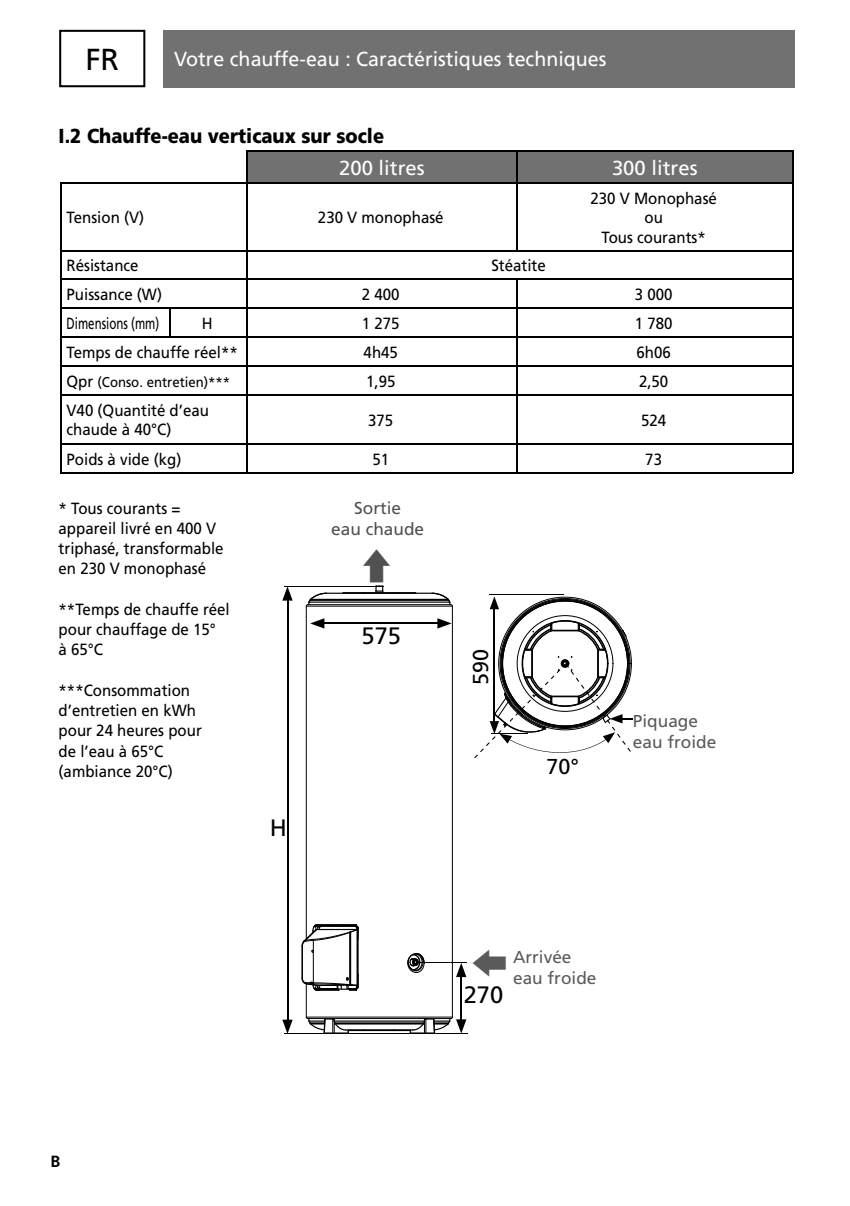
<style>
.page{position:relative;width:850px;height:1206px;background:#fff}
.page>*{position:absolute;margin:0;border:0;box-sizing:border-box;transform-origin:0 0}
.t1{font:30.38px "Frutiger LT Std";color:#000}
.t2{font:23.62px "Frutiger LT Std";color:#000}
.t3{font:21.6px "Frutiger LT Std";color:#000}
.t4{font:20.25px "Frutiger LT Std";color:#fff}
.t5{font:900 20.25px "Frutiger LT Std";color:#000;scale:.9 1}
.t6{font:20.25px "Frutiger";color:#fff}
.t7{font:17.32px/20.7px "Frutiger LT Std";color:#5a5a5a}
.t8{font:17.32px/20.7px "Frutiger LT Std";color:#515151;text-align:center}
.t9{font:16.2px/19.3px "Frutiger";color:#000;text-align:center;scale:.93 1}
.t10{font:16.2px/20.2px "Frutiger LT Std";color:#000;scale:.93 1}
.t11{font:16.2px "Frutiger";color:#000;scale:.71 1}
.t12{font:700 16.2px "Frutiger LT Std";color:#000}
.t13{font:14.17px "Frutiger";color:#000;scale:.93 1}
.s1{font-size:16.2px}
</style>
<div class="page">
<svg style="left:59px;top:30px;width:86px;height:57px"></svg>
<div style="left:247px;top:151px;width:545px;height:31px;background:#717171"></div>
<hr style="left:60px;top:182px;width:110px;height:1px;background:#000">
<hr style="left:60px;top:183px;width:1px;height:67px;background:#000">
<hr style="left:170px;top:182px;width:77px;height:1px;background:#000">
<hr style="left:247px;top:279px;width:270px;height:1px;background:#000">
<hr style="left:517px;top:279px;width:276px;height:1px;background:#000">
<hr style="left:169px;top:308px;width:348px;height:1px;background:#000">
<hr style="left:517px;top:308px;width:276px;height:1px;background:#000">
<hr style="left:170px;top:336px;width:347px;height:1px;background:#000">
<hr style="left:517px;top:336px;width:276px;height:1px;background:#000">
<hr style="left:60px;top:365px;width:110px;height:1px;background:#000">
<hr style="left:170px;top:365px;width:347px;height:1px;background:#000">
<hr style="left:517px;top:365px;width:276px;height:1px;background:#000">
<svg style="left:516px;top:280px;width:1px;height:114px"></svg>
<svg style="left:792px;top:251px;width:1px;height:143px"></svg>
<hr style="left:60px;top:394px;width:110px;height:1px;background:#000">
<hr style="left:60px;top:395px;width:1px;height:48px;background:#000">
<hr style="left:170px;top:394px;width:347px;height:1px;background:#000">
<hr style="left:246px;top:395px;width:1px;height:48px;background:#000">
<hr style="left:517px;top:394px;width:276px;height:1px;background:#000">
<hr style="left:516px;top:395px;width:1px;height:48px;background:#000">
<hr style="left:792px;top:395px;width:1px;height:48px;background:#000">
<hr style="left:60px;top:443px;width:110px;height:1px;background:#000">
<svg style="left:60px;top:444px;width:1px;height:28px"></svg>
<hr style="left:170px;top:443px;width:347px;height:1px;background:#000">
<svg style="left:246px;top:444px;width:1px;height:28px"></svg>
<hr style="left:517px;top:443px;width:276px;height:1px;background:#000">
<svg style="left:516px;top:444px;width:1px;height:28px"></svg>
<svg style="left:792px;top:444px;width:1px;height:28px"></svg>
<hr style="left:60px;top:472px;width:733px;height:1px;background:#000">
<hr style="left:246px;top:150px;width:271px;height:1px;background:#000">
<hr style="left:246px;top:151px;width:1px;height:31px;background:#000">
<hr style="left:517px;top:150px;width:276px;height:1px;background:#000">
<hr style="left:516px;top:151px;width:1px;height:31px;background:#000">
<hr style="left:792px;top:151px;width:1px;height:31px;background:#000">
<hr style="left:247px;top:182px;width:270px;height:1px;background:#000">
<hr style="left:246px;top:183px;width:1px;height:67px;background:#000">
<hr style="left:517px;top:182px;width:276px;height:1px;background:#000">
<hr style="left:516px;top:183px;width:1px;height:67px;background:#000">
<hr style="left:792px;top:183px;width:1px;height:67px;background:#000">
<hr style="left:247px;top:250px;width:546px;height:1px;background:#000">
<hr style="left:61px;top:308px;width:108px;height:1px;background:#000">
<svg style="left:169px;top:309px;width:1px;height:27px"></svg>
<hr style="left:60px;top:336px;width:110px;height:1px;background:#000">
<hr style="left:60px;top:250px;width:110px;height:1px;background:#000">
<svg style="left:60px;top:251px;width:1px;height:143px"></svg>
<hr style="left:170px;top:250px;width:77px;height:1px;background:#000">
<hr style="left:60px;top:279px;width:187px;height:1px;background:#000">
<svg style="left:246px;top:251px;width:1px;height:143px"></svg>
<hr style="left:493px;top:606px;width:2px;height:118px;background:#000">
<svg style="left:489px;top:596px;width:10px;height:13px"></svg>
<hr style="left:489px;top:594px;width:74px;height:1px;background:#000">
<hr style="left:308px;top:1018px;width:143px;height:1px;background:#000">
<hr style="left:306px;top:1016px;width:146px;height:1px;background:#000">
<hr style="left:301px;top:946px;width:1px;height:32px;background:#000">
<hr style="left:302px;top:946px;width:1px;height:32px;background:#000">
<hr style="left:306px;top:606px;width:1px;height:332px;background:#000">
<hr style="left:306px;top:983px;width:1px;height:34px;background:#000">
<hr style="left:313px;top:940px;width:1px;height:42px;background:#000">
<hr style="left:349px;top:932px;width:1px;height:52px;background:#000">
<hr style="left:350px;top:932px;width:1px;height:52px;background:#000">
<hr style="left:356px;top:928px;width:1px;height:58px;background:#000">
<hr style="left:357px;top:928px;width:1px;height:58px;background:#000">
<hr style="left:452px;top:606px;width:1px;height:411px;background:#000">
<hr style="left:306px;top:605px;width:146px;height:1px;background:#000">
<hr style="left:308px;top:604px;width:143px;height:1px;background:#000">
<hr style="left:334px;top:1020px;width:90px;height:1px;background:#000">
<hr style="left:309px;top:601px;width:140px;height:1px;background:#000">
<hr style="left:326px;top:592px;width:106px;height:2px;background:#000">
<hr style="left:348px;top:1029px;width:62px;height:2px;background:#000">
<hr style="left:335px;top:1023px;width:88px;height:1px;background:#000">
<hr style="left:335px;top:1022px;width:88px;height:1px;background:#000">
<svg style="left:407px;top:953px;width:18px;height:20px"></svg>
<hr style="left:310px;top:599px;width:138px;height:1px;background:#000">
<svg style="left:305px;top:1016px;width:60px;height:17px"></svg>
<svg style="left:305px;top:592px;width:23px;height:14px"></svg>
<svg style="left:431px;top:592px;width:22px;height:14px"></svg>
<svg style="left:301px;top:923px;width:58px;height:29px"></svg>
<svg style="left:301px;top:974px;width:58px;height:17px"></svg>
<hr style="left:287px;top:597px;width:1px;height:426px;background:#000">
<svg style="left:282px;top:586px;width:10px;height:14px"></svg>
<svg style="left:282px;top:1019px;width:10px;height:14px"></svg>
<hr style="left:321px;top:622px;width:120px;height:2px;background:#000">
<svg style="left:310px;top:618px;width:14px;height:10px"></svg>
<svg style="left:437px;top:618px;width:14px;height:10px"></svg>
<hr style="left:283px;top:1033px;width:184px;height:1px;background:#000">
<hr style="left:283px;top:585px;width:100px;height:1px;background:#000">
<hr style="left:460px;top:973px;width:1px;height:49px;background:#000">
<svg style="left:456px;top:963px;width:10px;height:14px"></svg>
<svg style="left:393px;top:1016px;width:73px;height:17px"></svg>
<hr style="left:418px;top:962px;width:48px;height:1px;background:#000">
<svg style="left:474px;top:620px;width:158px;height:138px"></svg>
<div style="left:162px;top:30px;width:632px;height:57px;background:#717171"></div>
<svg style="left:341px;top:585px;width:76px;height:9px"></svg>
<h1 class="t1" style="left:85px;top:47px;width:35px">FR</h1>
<p class="t4" style="left:174px;top:51px;width:434px">Votre chauffe-eau : Caractéristiques techniques</p>
<p class="t5" style="left:59px;top:127px;width:363px">I.2 Chauffe-eau verticaux sur socle</p>
<p class="t6" style="left:339px;top:160px;width:87px">200 litres</p>
<p class="t6" style="left:612px;top:160px;width:87px">300 litres</p>
<p class="t9" style="left:67px;top:209px;width:85px">Tension (V)</p>
<p class="t9" style="left:318px;top:209px;width:137px">230 V monophasé</p>
<p class="t9" style="left:590px;top:189px;width:137px">230 V Monophasé ou<br>Tous courants*</p>
<p class="t9" style="left:67px;top:257px;width:79px">Résistance</p>
<p class="t9" style="left:491px;top:257px;width:60px">Stéatite</p>
<p class="t9" style="left:67px;top:286px;width:104px">Puissance (W)</p>
<p class="t9" style="left:362px;top:286px;width:42px">2 400</p>
<p class="t9" style="left:634px;top:286px;width:42px">3 000</p>
<p class="t11" style="left:67px;top:317px;width:132px">Dimensions (mm)</p>
<p class="t9" style="left:202px;top:315px;width:13px">H</p>
<p class="t9" style="left:362px;top:315px;width:42px">1 275</p>
<p class="t9" style="left:634px;top:315px;width:42px">1 780</p>
<p class="t9" style="left:67px;top:344px;width:185px">Temps de chauffe réel**</p>
<p class="t9" style="left:363px;top:344px;width:38px">4h45</p>
<p class="t9" style="left:636px;top:344px;width:38px">6h06</p>
<p class="t13" style="left:67px;top:376px;width:177px"><span class="s1">Qpr</span> (Conso. entretien)***</p>
<p class="t9" style="left:366px;top:372px;width:33px">1,95</p>
<p class="t9" style="left:638px;top:372px;width:33px">2,50</p>
<p class="t9" style="left:67px;top:402px;width:155px;text-align:left">V40 (Quantité d’eau chaude à 40°C)</p>
<p class="t9" style="left:368px;top:411px;width:29px">375</p>
<p class="t9" style="left:641px;top:411px;width:29px">524</p>
<p class="t9" style="left:67px;top:451px;width:125px">Poids à vide (kg)</p>
<p class="t9" style="left:372px;top:451px;width:20px">51</p>
<p class="t9" style="left:645px;top:451px;width:20px">73</p>
<p class="t8" style="left:331px;top:499px;width:94px">Sortie<br>eau chaude</p>
<p class="t10" style="left:59px;top:499px;width:179px">* Tous courants = appareil livré en 400 V triphasé, transformable en 230 V monophasé</p>
<p class="t10" style="left:59px;top:600px;width:185px">**Temps de chauffe réel pour chauffage de 15°<br>à 65°C</p>
<p class="t10" style="left:59px;top:681px;width:155px">***Consommation d’entretien en kWh pour 24 heures pour de l’eau à 65°C (ambiance 20°C)</p>
<h2 class="t2" style="left:361px;top:626px;width:41px">575</h2>
<h3 class="t3" style="left:472px;top:684px;width:37px;rotate:-90deg">590</h3>
<p class="t7" style="left:632px;top:712px;width:85px">Piquage eau froide</p>
<h3 class="t3" style="left:546px;top:757px;width:34px">70°</h3>
<p class="t12" style="left:50px;top:1154px;width:11px">B</p>
<h2 class="t2" style="left:269px;top:818px;width:19px">H</h2>
<h2 class="t2" style="left:463px;top:985px;width:41px">270</h2>
<p class="t7" style="left:513px;top:948px;width:85px">Arrivée eau froide</p>
</div>
